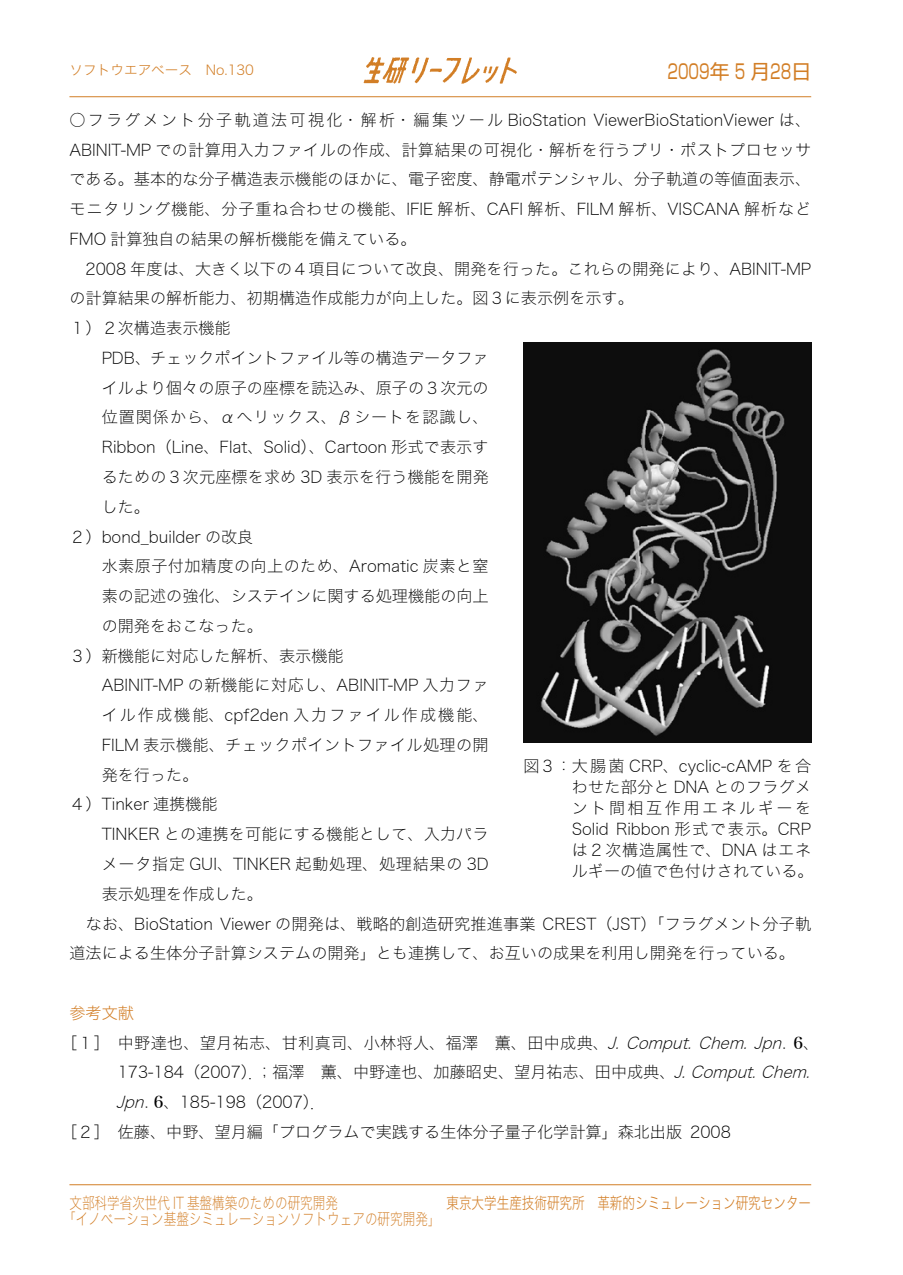
<style>
.page{position:relative;width:903px;height:1275px;background:#fff}
.page>*{position:absolute;margin:0;border:0;box-sizing:border-box;transform-origin:0 0}
.t1{font:19.78px "Shin Go Pro";color:#d27e26;scale:.7 1}
._01本文{font:16.1px/29.8px "Hira Kaku Std W1";color:#000;text-align:justify}
._03図題{font:16.1px/21px "Hira Kaku Std W1";color:#000}
.t2{font:16.1px "Hira Kaku Std W1";color:#d27e26;scale:.78 1}
._02見出{font:16.1px "Hira Kaku Std W2";color:#d27e26;scale:.78 1}
._02見出-2{font:16.1px "Hira Kaku Std W2";color:#d27e26}
.t3{font:13.65px "Hira Kaku Std W2";color:#d27e26}
.s1{font-style:italic}
.s2{font-family:"Hira Min Std W5"}
</style>
<div class="page">
<hr style="left:69px;top:96px;width:742px;height:1px;background:#d27e26">
<hr style="left:69px;top:1184px;width:742px;height:1px;background:#d27e26">
<img style="left:363px;top:57px;width:154px;height:27px">
<img style="left:523px;top:343px;width:288px;height:400px">
<p class="t3" style="left:69px;top:60px;width:186px">ソフトウエアベース　No.130</p>
<p class="t1" style="left:667px;top:56px;width:207px">2009年５月28日</p>
<p class="_01本文" style="left:69px;top:104px;width:743px">○フラグメント分子軌道法可視化・解析・編集ツール BioStation ViewerBioStationViewer は、ABINIT-MP での計算用入力ファイルの作成、計算結果の可視化・解析を行うプリ・ポストプロセッサである。基本的な分子構造表示機能のほかに、電子密度、静電ポテンシャル、分子軌道の等値面表示、モニタリング機能、分子重ね合わせの機能、IFIE 解析、CAFI 解析、FILM 解析、VISCANA 解析などFMO 計算独自の結果の解析機能を備えている。</p>
<p class="_01本文" style="left:69px;top:253px;width:743px">　2008 年度は、大きく以下の４項目について改良、開発を行った。これらの開発により、ABINIT-MPの計算結果の解析能力、初期構造作成能力が向上した。図３に表示例を示す。</p>
<p class="_01本文" style="left:69px;top:313px;width:163px">１）２次構造表示機能</p>
<p class="_01本文" style="left:102px;top:342px;width:389px">PDB、チェックポイントファイル等の構造データファイルより個々の原子の座標を読込み、原子の３次元の位置関係から、αへリックス、βシートを認識し、Ribbon（Line、Flat、Solid）、Cartoon 形式で表示するための３次元座標を求め 3D 表示を行う機能を開発した。</p>
<p class="_01本文" style="left:69px;top:521px;width:185px">２）bond_builder の改良</p>
<p class="_01本文" style="left:102px;top:551px;width:388px">水素原子付加精度の向上のため、Aromatic 炭素と窒素の記述の強化、システインに関する処理機能の向上の開発をおこなった。</p>
<p class="_01本文" style="left:69px;top:640px;width:276px">３）新機能に対応した解析、表示機能</p>
<p class="_01本文" style="left:102px;top:670px;width:388px">ABINIT-MP の新機能に対応し、ABINIT-MP 入力ファイル作成機能、cpf2den 入力ファイル作成機能、FILM 表示機能、チェックポイントファイル処理の開発を行った。</p>
<p class="_01本文" style="left:69px;top:789px;width:150px">４）Tinker 連携機能</p>
<p class="_01本文" style="left:102px;top:819px;width:388px">TINKER との連携を可能にする機能として、入力パラメータ指定 GUI、TINKER 起動処理、処理結果の 3D表示処理を作成した。</p>
<p class="_01本文" style="left:69px;top:908px;width:743px">　なお、BioStation Viewer の開発は、戦略的創造研究推進事業 CREST（JST）「フラグメント分子軌道法による生体分子計算システムの開発」とも連携して、お互いの成果を利用し開発を行っている。</p>
<p class="_03図題" style="left:572px;top:755px;width:243px;text-indent:-48px">図３： 大腸菌 CRP、cyclic-cAMP を合わせた部分と DNA とのフラグメント間相互作用エネルギーを<br>Solid Ribbon 形式で表示。CRPは２次構造属性で、DNA はエネルギーの値で色付けされている。</p>
<p class="_02見出-2" style="left:69px;top:1001px;width:66px">参考文献</p>
<p class="_01本文" style="left:116px;top:1027px;width:704px;text-align:left;text-indent:-55px">［１］　 中野達也、望月祐志、甘利真司、小林将人、福澤　薫、田中成典、<span class="s1">J.Comput.Chem.Jpn</span>. <span class="s2">6</span>、<br>173-184（2007）．；福澤　薫、中野達也、加藤昭史、望月祐志、田中成典、<span class="s1">J.Comput.Chem.<br>Jpn</span>. <span class="s2">6</span>、185-198（2007）．</p>
<p class="_01本文" style="left:61px;top:1116px;width:671px">［２］　佐藤、中野、望月編「プログラムで実践する生体分子量子化学計算」森北出版 2008</p>
<p class="t2" style="left:69px;top:1190px;width:346px">文部科学省次世代 IT 基盤構築のための研究開発</p>
<p class="_02見出" style="left:446px;top:1190px;width:469px">東京大学生産技術研究所　革新的シミュレーション研究センター</p>
<p class="t2" style="left:63px;top:1206px;width:485px">「イノベーション基盤シミュレーションソフトウェアの研究開発」</p>
</div>
